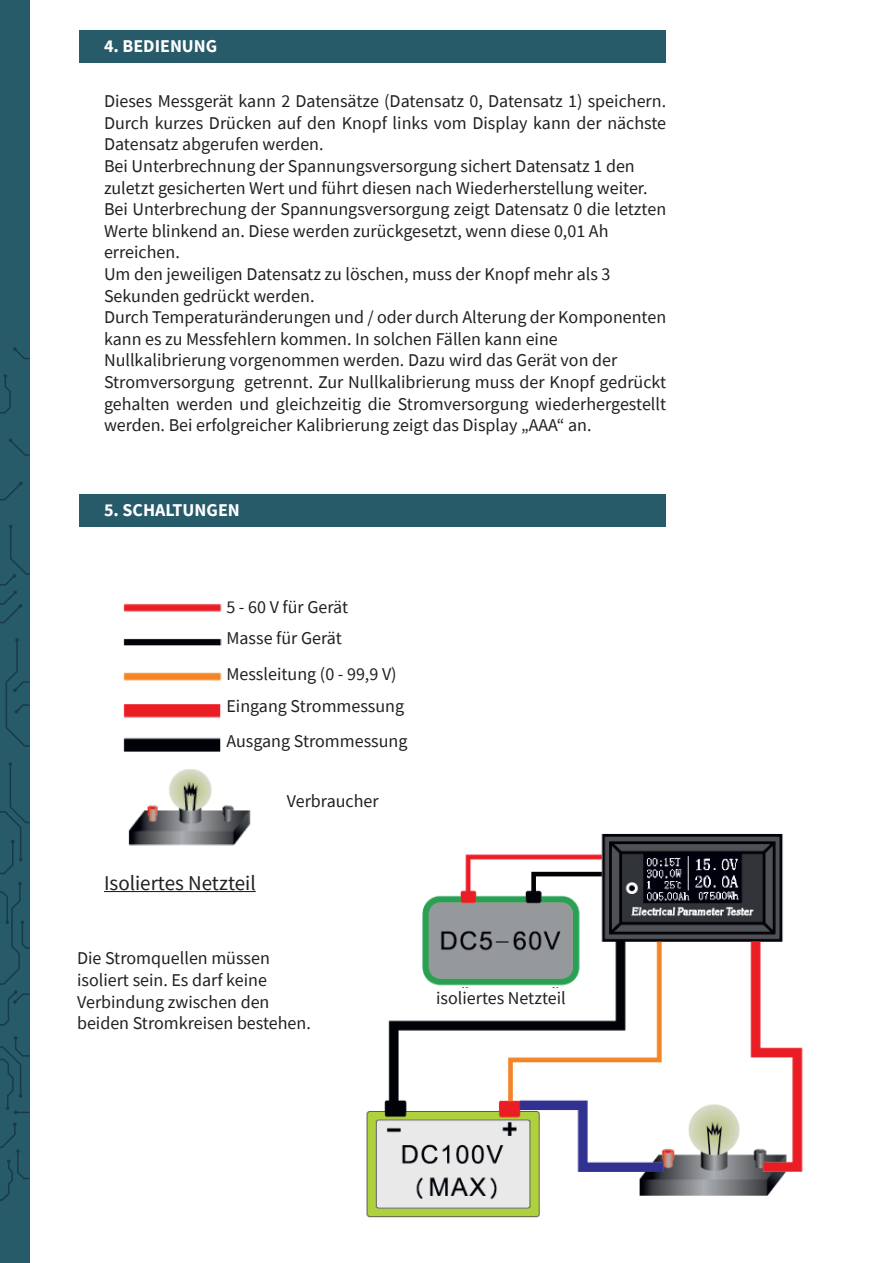
<style>
.page{position:relative;width:893px;height:1263px;background:#fff}
.page>*{position:absolute;margin:0;border:0;box-sizing:border-box;transform-origin:0 0}
.t1{font:21px "Source Sans Pro";color:#231f20}
.t2{font:18px/21.6px "Source Sans Pro";color:#231f20;text-align:justify}
.t3{font:700 18px "Source Sans Pro";color:#fff}
</style>
<div class="page">
<img style="left:366px;top:833px;width:437px;height:385px">
<div style="left:0;top:0;width:30px;height:1263px;background:#275b6a"></div>
<div style="left:80px;top:30px;width:586px;height:33px;background:#275b6a"></div>
<svg style="left:0;top:1122px;width:30px;height:79px"></svg>
<svg style="left:0;top:1036px;width:30px;height:78px"></svg>
<svg style="left:0;top:882px;width:30px;height:144px"></svg>
<svg style="left:0;top:762px;width:30px;height:112px"></svg>
<svg style="left:5px;top:638px;width:25px;height:109px"></svg>
<svg style="left:0;top:525px;width:30px;height:99px"></svg>
<svg style="left:0;top:482px;width:23px;height:19px"></svg>
<svg style="left:9px;top:438px;width:21px;height:18px"></svg>
<svg style="left:0;top:374px;width:11px;height:40px"></svg>
<svg style="left:13px;top:347px;width:17px;height:12px"></svg>
<div style="left:80px;top:494px;width:586px;height:32px;background:#275b6a"></div>
<img style="left:123px;top:603px;width:128px;height:243px">
<div style="left:226px;top:594px;width:142px;height:162px;background:#fff"></div>
<div style="left:432px;top:988px;width:142px;height:28px;background:#fff"></div>
<hr style="left:104px;top:891px;width:152px;height:1px;background:#231f20">
<p class="t3" style="left:104px;top:34px;width:115px">4. BEDIENUNG</p>
<p class="t2" style="left:104px;top:90px;width:564px">Dieses Messgerät kann 2 Datensätze (Datensatz 0, Datensatz 1) speichern.<br>Durch kurzes Drücken auf den Knopf links vom Display kann der nächste Datensatz abgerufen werden.</p>
<p class="t2" style="left:104px;top:155px;width:532px">Bei Unterbrechnung der Spannungsversorgung sichert Datensatz 1 den</p>
<p class="t2" style="left:104px;top:177px;width:545px">zuletzt gesicherten Wert und führt diesen nach Wiederherstellung weiter.</p>
<p class="t2" style="left:104px;top:198px;width:564px">Bei Unterbrechung der Spannungsversorgung zeigt Datensatz 0 die letzten<br>Werte blinkend an. Diese werden zurückgesetzt, wenn diese 0,01 Ah</p>
<p class="t2" style="left:104px;top:241px;width:77px">erreichen.</p>
<p class="t2" style="left:104px;top:263px;width:508px">Um den jeweiligen Datensatz zu löschen, muss der Knopf mehr als 3</p>
<p class="t2" style="left:104px;top:285px;width:212px">Sekunden gedrückt werden.</p>
<p class="t2" style="left:104px;top:306px;width:564px">Durch Temperaturänderungen und / oder durch Alterung der Komponenten kann es zu Messfehlern kommen. In solchen Fällen kann eine</p>
<p class="t2" style="left:104px;top:349px;width:515px">Nullkalibrierung vorgenommen werden. Dazu wird das Gerät von der</p>
<p class="t2" style="left:104px;top:371px;width:564px">Stromversorgung getrennt. Zur Nullkalibrierung muss der Knopf gedrückt gehalten werden und gleichzeitig die Stromversorgung wiederhergestellt werden. Bei erfolgreicher Kalibrierung zeigt das Display „AAA“ an.</p>
<p class="t3" style="left:104px;top:498px;width:137px">5. SCHALTUNGEN</p>
<p class="t2" style="left:226px;top:596px;width:123px">5 - 60 V für Gerät</p>
<p class="t2" style="left:226px;top:627px;width:117px">Masse für Gerät</p>
<p class="t2" style="left:226px;top:663px;width:172px">Messleitung (0 - 99,9 V)</p>
<p class="t2" style="left:226px;top:695px;width:179px">Eingang Strommessung</p>
<p class="t2" style="left:226px;top:730px;width:183px">Ausgang Strommessung</p>
<p class="t1" style="left:104px;top:870px;width:153px">Isoliertes Netzteil</p>
<p class="t2" style="left:287px;top:790px;width:93px">Verbraucher</p>
<p class="t2" style="left:77px;top:947px;width:194px">Die Stromquellen müssen</p>
<p class="t2" style="left:77px;top:969px;width:191px">isoliert sein. Es darf keine</p>
<p class="t2" style="left:77px;top:991px;width:194px">Verbindung zwischen den</p>
<p class="t2" style="left:77px;top:1012px;width:235px">beiden Stromkreisen bestehen.</p>
<p class="t2" style="left:436px;top:987px;width:131px">isoliertes Netzteil</p>
</div>
